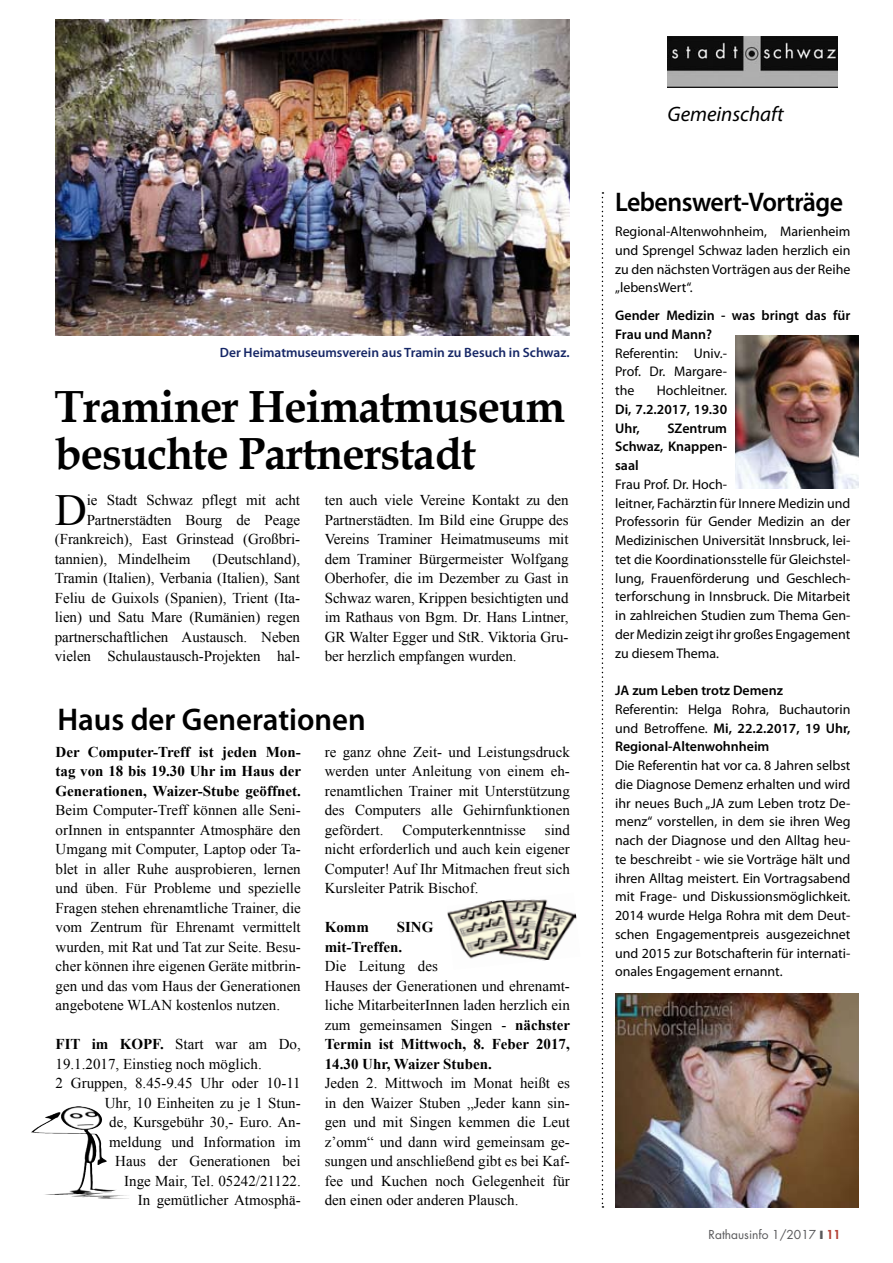
<style>
.page{position:relative;width:893px;height:1263px;background:#fff}
.page>*{position:absolute;margin:0;border:0;box-sizing:border-box;transform-origin:0 0}
.t1{font:700 45px/46.5px "Book Antiqua";letter-spacing:-.02em;color:#000}
.t2{font:44.4px "Times New Roman";color:#000}
.t3{font:600 31.5px "Myriad Pro";color:#000}
.t4{font:600 27px "Myriad Pro";letter-spacing:-.02em;color:#000;scale:.96 1}
.t5{font:italic 21px "Myriad Pro";letter-spacing:-.005em;color:#000}
.t6{font:15px/19.5px "Times New Roman";color:#000;text-align:justify}
.t7{font:700 15px/19.5px "Times New Roman";color:#000;text-align:justify}
.t8{font:13.95px/18.8px "Myriad Pro";color:#000;text-align:justify}
.t9{font:600 13.95px/18.8px "Myriad Pro";color:#000}
.t10{font:600 13.5px "Myriad Pro";color:#162766}
.t11{font:12px "Futura";color:#58585a}
.s1{font-weight:700}
.s2{font-weight:600}
.s3{font-weight:800;color:#b44337}
</style>
<div class="page">
<img style="left:668px;top:36px;width:170px;height:51px">
<svg style="left:602px;top:192px;width:1px;height:1016px"></svg>
<img style="left:56px;top:19px;width:514px;height:317px">
<img style="left:736px;top:336px;width:123px;height:153px">
<img style="left:615px;top:994px;width:244px;height:213px">
<img style="left:447px;top:899px;width:130px;height:62px">
<img style="left:34px;top:1106px;width:52px;height:27px">
<img style="left:55px;top:80px;width:511px;height:256px">
<p class="t10" style="left:220px;top:344px;width:351px">Der Heimatmuseumsverein aus Tramin zu Besuch in Schwaz.</p>
<h1 class="t1" style="left:54px;top:384px;width:512px">Traminer Heimatmuseum besuchte Partnerstadt</h1>
<h2 class="t2" style="left:55px;top:480px;width:34px">D</h2>
<p class="t6" style="left:87px;top:490px;width:215px">ie Stadt Schwaz pflegt mit acht</p>
<p class="t6" style="left:325px;top:490px;width:245px">ten auch viele Vereine Kontakt zu den Partnerstädten. Im Bild eine Gruppe des Vereins Traminer Heimatmuseums mit dem Traminer Bürgermeister Wolfgang Oberhofer, die im Dezember zu Gast in Schwaz waren, Krippen besichtigten und im Rathaus von Bgm. Dr. Hans Lintner, GR Walter Egger und StR. Viktoria Gru&shy;ber herzlich empfangen wurden.</p>
<p class="t6" style="left:87px;top:510px;width:215px">Partnerstädten Bourg de Peage</p>
<p class="t6" style="left:55px;top:529px;width:247px">(Frankreich), East Grinstead (Großbri-</p>
<p class="t6" style="left:55px;top:549px;width:137px">tannien), Mindelheim</p>
<p class="t6" style="left:55px;top:549px;width:247px;text-indent:158px">(Deutschland), Tramin (Italien), Verbania (Italien), Sant Feliu de Guixols (Spanien), Trient (Ita&shy;lien) und Satu Mare (Rumänien) regen partnerschaftlichen Austausch. Neben vielen Schulaustausch-Projekten hal-</p>
<h3 class="t3" style="left:57px;top:699px;width:310px">Haus der Generationen</h3>
<p class="t7" style="left:56px;top:741px;width:247px">Der Computer-Treff ist jeden Mon&shy;tag von 18 bis 19.30 Uhr im Haus der Generationen, Waizer-Stube geöffnet.</p>
<p class="t6" style="left:56px;top:800px;width:247px">Beim Computer-Treff können alle Seni&shy;orInnen in entspannter Atmosphäre den Umgang mit Computer, Laptop oder Ta&shy;blet in aller Ruhe ausprobieren, lernen und üben. Für Probleme und spezielle Fragen stehen ehrenamtliche Trainer, die vom Zentrum für Ehrenamt vermittelt wurden, mit Rat und Tat zur Seite. Besu&shy;cher können ihre eigenen Geräte mitbrin&shy;gen und das vom Haus der Generationen angebotene WLAN kostenlos nutzen.</p>
<p class="t6" style="left:56px;top:1034px;width:247px"><span class="s1">FIT im KOPF.</span> Start war am Do,</p>
<p class="t6" style="left:56px;top:1054px;width:208px">19.1.2017, Einstieg noch möglich.</p>
<p class="t6" style="left:56px;top:1073px;width:247px">2 Gruppen, 8.45-9.45 Uhr oder 10-11</p>
<p class="t6" style="left:105px;top:1093px;width:198px">Uhr, 10 Einheiten zu je 1 Stun-</p>
<p class="t6" style="left:109px;top:1112px;width:193px">de, Kursgebühr 30,- Euro. An-</p>
<p class="t6" style="left:109px;top:1132px;width:193px">meldung und Information im</p>
<p class="t6" style="left:115px;top:1151px;width:187px">Haus der Generationen bei</p>
<p class="t6" style="left:124px;top:1171px;width:178px">Inge Mair, Tel. 05242/21122.</p>
<p class="t6" style="left:138px;top:1190px;width:165px">In gemütlicher Atmosphä-</p>
<p class="t6" style="left:325px;top:742px;width:247px">re ganz ohne Zeit- und Leistungsdruck werden unter Anleitung von einem eh&shy;renamtlichen Trainer mit Unterstützung des Computers alle Gehirnfunktionen gefördert.</p>
<p class="t6" style="left:325px;top:820px;width:247px;text-indent:220px">sind nicht erforderlich und auch kein eigener Computer! Auf Ihr Mitmachen freut sich Kursleiter Patrik Bischof.</p>
<p class="t7" style="left:325px;top:917px;width:46px">Komm</p>
<p class="t6" style="left:403px;top:820px;width:125px">Computerkenntnisse</p>
<p class="t7" style="left:325px;top:917px;width:110px;text-indent:72px">SING mit-Treffen.</p>
<p class="t6" style="left:325px;top:956px;width:247px;text-align:left">Die Leitung des<br>Hauses der Generationen und ehrenamt&shy;liche MitarbeiterInnen laden herzlich ein zum gemeinsamen Singen - <span class="s1">nächster<br>Termin ist Mittwoch, 8. Feber 2017,<br>14.30 Uhr, Waizer Stuben.</span></p>
<p class="t6" style="left:325px;top:1073px;width:247px">Jeden 2. Mittwoch im Monat heißt es in den Waizer Stuben „Jeder kann sin&shy;gen und mit Singen kemmen die Leut z’omm“ und dann wird gemeinsam ge&shy;sungen und anschließend gibt es bei Kaf&shy;fee und Kuchen noch Gelegenheit für den einen oder anderen Plausch.</p>
<h3 class="t5" style="left:668px;top:101px;width:118px">Gemeinschaft</h3>
<h3 class="t4" style="left:615px;top:185px;width:239px">Lebenswert-Vorträge</h3>
<p class="t8" style="left:615px;top:222px;width:237px">Regional-Altenwohnheim, Marienheim und Sprengel Schwaz laden herzlich ein zu den nächsten Vorträgen aus der Reihe „lebensWert“.</p>
<p class="t9" style="left:615px;top:306px;width:237px">Gender Medizin - was bringt das für<br>Frau und Mann?</p>
<p class="t8" style="left:615px;top:343px;width:114px">Referentin: Univ.- Prof. Dr. Margare&shy;the</p>
<p class="t8" style="left:657px;top:381px;width:72px">Hochleitner.</p>
<p class="t9" style="left:615px;top:399px;width:114px">Di, 7.2.2017, 19.30<br>Uhr,</p>
<p class="t9" style="left:615px;top:418px;width:114px;text-align:justify;text-indent:52px">SZentrum Schwaz, Knappen&shy;saal</p>
<p class="t8" style="left:615px;top:475px;width:237px;text-align:left">Frau Prof. Dr. Hoch-<br>leitner, Fachärztin für Innere Medizin und Professorin für Gender Medizin an der Medizinischen Universität Innsbruck, lei&shy;tet die Koordinationsstelle für Gleichstel&shy;lung, Frauenförderung und Geschlech&shy;terforschung in Innsbruck. Die Mitarbeit in zahlreichen Studien zum Thema Gen&shy;der Medizin zeigt ihr großes Engagement zu diesem Thema.</p>
<p class="t9" style="left:615px;top:681px;width:169px">JA zum Leben trotz Demenz</p>
<p class="t8" style="left:615px;top:700px;width:237px">Referentin: Helga Rohra, Buchautorin und Betroffene. <span class="s2">Mi, 22.2.2017, 19 Uhr, Regional-Altenwohnheim</span></p>
<p class="t8" style="left:615px;top:756px;width:237px">Die Referentin hat vor ca. 8 Jahren selbst die Diagnose Demenz erhalten und wird ihr neues Buch „JA zum Leben trotz De&shy;menz“ vorstellen, in dem sie ihren Weg nach der Diagnose und den Alltag heu&shy;te beschreibt - wie sie Vorträge hält und ihren Alltag meistert. Ein Vortragsabend mit Frage- und Diskussionsmöglichkeit.<br>2014 wurde Helga Rohra mit dem Deut&shy;schen Engagementpreis ausgezeichnet und 2015 zur Botschafterin für internati&shy;onales Engagement ernannt.</p>
<p class="t11" style="left:709px;top:1226px;width:133px">Rathausinfo 1/2017 ❙ <span class="s3">11</span></p>
</div>
